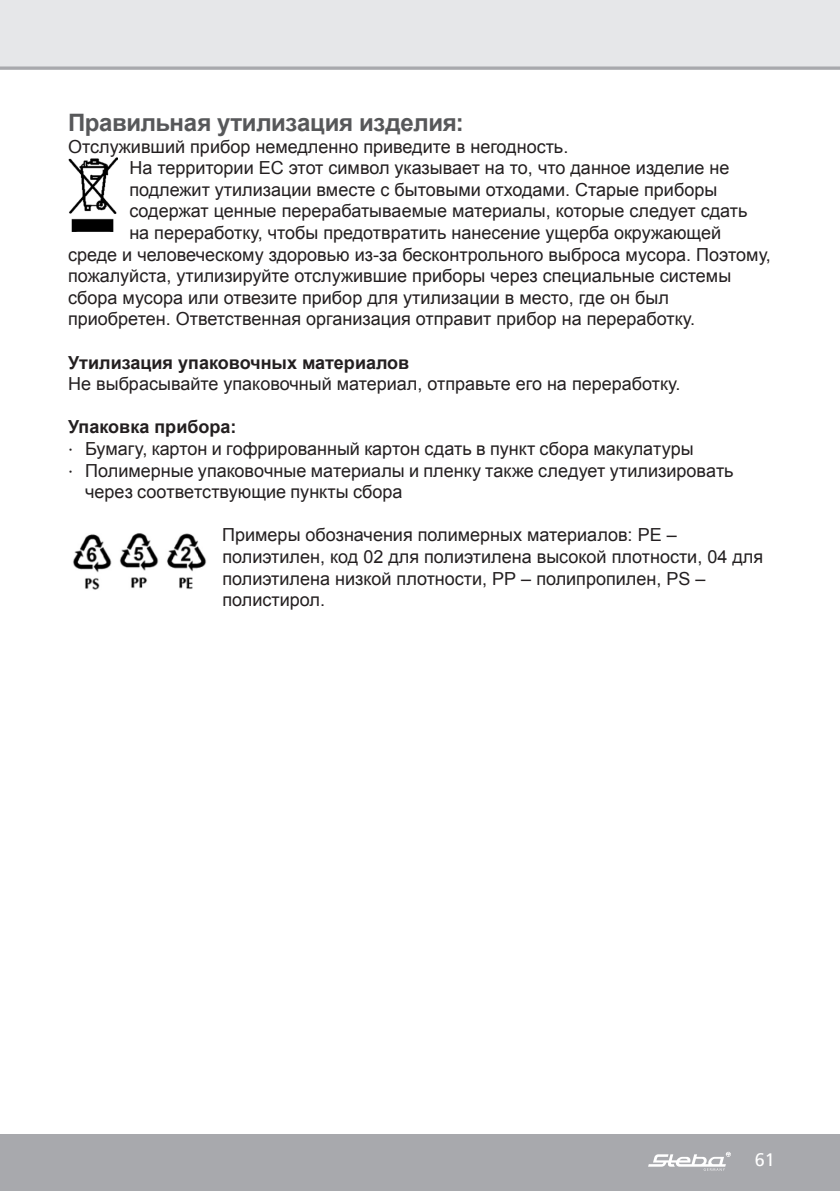
<style>
.page{position:relative;width:840px;height:1191px;background:#fff}
.page>*{position:absolute;margin:0;border:0;box-sizing:border-box;transform-origin:0 0}
.t1{font:700 24px "Arial";letter-spacing:-.015em;color:#57585a}
.t2{font:18px/21.6px "Arial";color:#231f20}
.t3{font:700 18px "Arial";color:#231f20}
.t4{font:18px "Frutiger";color:#fff}
.s1{font-family:"Frutiger"}
</style>
<div class="page">
<div style="left:0;top:0;width:839px;height:68px;background:#e6e7e9"></div>
<div style="left:0;top:1134px;width:839px;height:57px;background:#a8a9ad"></div>
<svg style="left:648px;top:1151px;width:82px;height:19px"></svg>
<svg style="left:0;top:66px;width:839px;height:4px;background:#b3b4b8"></svg>
<img style="left:68px;top:157px;width:50px;height:74px">
<img style="left:73px;top:534px;width:39px;height:56px">
<img style="left:119px;top:533px;width:40px;height:55px">
<img style="left:167px;top:533px;width:40px;height:56px">
<h1 class="t1" style="left:68px;top:106px;width:397px">Правильная утилизация изделия:</h1>
<p class="t2" style="left:68px;top:136px;width:501px">Отслуживший прибор немедленно приведите в негодность.</p>
<p class="t2" style="left:129px;top:157px;width:601px">На территории ЕС этот символ указывает на то, что данное изделие не</p>
<p class="t2" style="left:129px;top:179px;width:589px">подлежит утилизации вместе с бытовыми отходами. Старые приборы</p>
<p class="t2" style="left:129px;top:200px;width:619px">содержат ценные перерабатываемые материалы, которые следует сдать</p>
<p class="t2" style="left:129px;top:222px;width:593px">на переработку, чтобы предотвратить нанесение ущерба окружающей</p>
<p class="t2" style="left:68px;top:244px;width:704px">среде и человеческому здоровью из-за бесконтрольного выброса мусора. Поэтому,</p>
<p class="t2" style="left:68px;top:265px;width:664px">пожалуйста, утилизируйте отслужившие приборы через специальные системы</p>
<p class="t2" style="left:68px;top:287px;width:602px">сбора мусора или отвезите прибор для утилизации в место, где он был</p>
<p class="t2" style="left:68px;top:308px;width:628px">приобретен. Ответственная организация отправит прибор на переработку.</p>
<p class="t3" style="left:68px;top:350px;width:342px">Утилизация упаковочных материалов</p>
<p class="t2" style="left:68px;top:373px;width:613px">Не выбрасывайте упаковочный материал, отправьте его на переработку.</p>
<p class="t3" style="left:68px;top:415px;width:170px">Упаковка прибора:</p>
<p class="t2" style="left:68px;top:438px;width:627px"><span class="s1">∙</span> Бумагу, картон и гофрированный картон сдать в пункт сбора макулатуры</p>
<p class="t2" style="left:68px;top:460px;width:666px"><span class="s1">∙</span> Полимерные упаковочные материалы и пленку также следует утилизировать</p>
<p class="t2" style="left:85px;top:481px;width:319px">через соответствующие пункты сбора</p>
<p class="t2" style="left:222px;top:524px;width:542px">Примеры обозначения полимерных материалов: РЕ – полиэтилен, код 02 для полиэтилена высокой плотности, 04 для полиэтилена низкой плотности, РР – полипропилен, PS – полистирол.</p>
<p class="t4" style="left:754px;top:1149px;width:22px">61</p>
</div>
